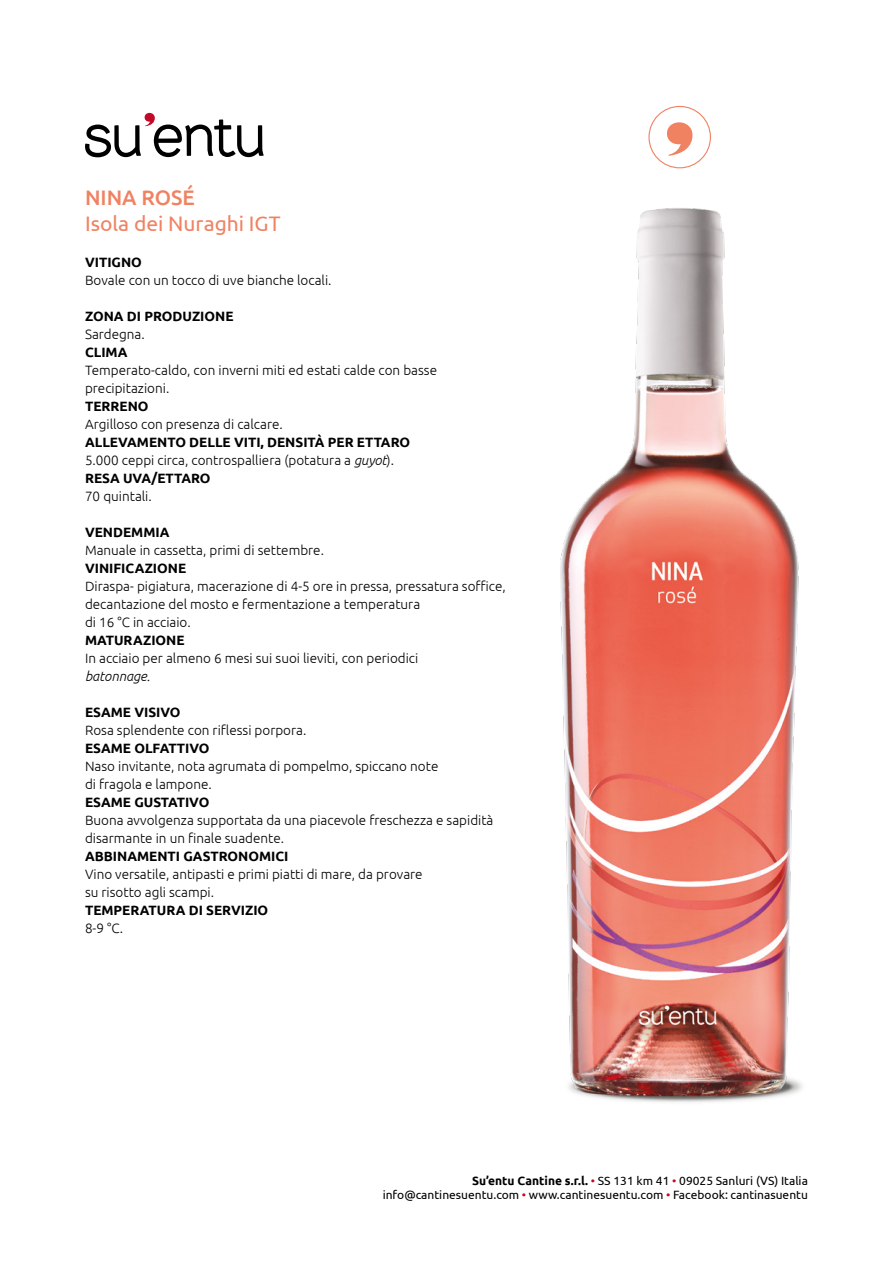
<style>
.page{position:relative;width:893px;height:1263px;background:#fff}
.page>*{position:absolute;margin:0;border:0;box-sizing:border-box;transform-origin:0 0}
.t1{font:21px "Ubuntu";color:#f08262}
.t2{font:500 21px "Ubuntu";color:#f08262}
.t3{font:300 13.5px/18px "Ubuntu";color:#000}
.t4{font:700 13.5px/18px "Ubuntu";color:#000}
.t5{font:italic 300 13.5px "Ubuntu";color:#000}
.t6{font:12px/14.4px "Ubuntu";color:#000;text-align:right}
.s1{font-weight:300}
.s2{font-weight:300;font-style:italic}
.s3{font-weight:700}
.s4{color:#c10a27}
</style>
<div class="page">
<svg style="left:85px;top:113px;width:179px;height:44px"></svg>
<img style="left:560px;top:208px;width:243px;height:894px">
<div style="left:648px;top:106px;width:63px;height:62px;border:1px solid #f08262;border-radius:50%"></div>
<svg style="left:667px;top:122px;width:25px;height:34px"></svg>
<h1 class="t2" style="left:85px;top:185px;width:111px">NINA ROSÉ</h1>
<h1 class="t1" style="left:85px;top:210px;width:197px">Isola dei Nuraghi IGT</h1>
<p class="t4" style="left:85px;top:253px;width:58px">VITIGNO</p>
<p class="t3" style="left:85px;top:270px;width:248px">Bovale con un tocco di uve bianche locali.</p>
<p class="t4" style="left:85px;top:307px;width:150px">ZONA DI PRODUZIONE</p>
<p class="t3" style="left:85px;top:324px;width:61px">Sardegna.</p>
<p class="t4" style="left:85px;top:343px;width:44px">CLIMA</p>
<p class="t3" style="left:85px;top:360px;width:354px">Temperato-caldo, con inverni miti ed estati calde con basse precipitazioni.</p>
<p class="t4" style="left:85px;top:396px;width:65px">TERRENO</p>
<p class="t3" style="left:85px;top:414px;width:199px">Argilloso con presenza di calcare.</p>
<p class="t4" style="left:85px;top:432px;width:327px">ALLEVAMENTO DELLE VITI, DENSITÀ PER ETTARO<br><span class="s1">5.000 ceppi circa, controspalliera (potatura a</span> <span class="s2">guyot</span><span class="s1">).<br></span>RESA UVA/ETTARO</p>
<p class="t3" style="left:85px;top:486px;width:68px">70 quintali.</p>
<p class="t4" style="left:85px;top:522px;width:86px">VENDEMMIA</p>
<p class="t3" style="left:85px;top:540px;width:240px">Manuale in cassetta, primi di settembre.</p>
<p class="t4" style="left:85px;top:558px;width:103px">VINIFICAZIONE</p>
<p class="t3" style="left:85px;top:576px;width:422px">Diraspa- pigiatura, macerazione di 4-5 ore in pressa, pressatura soffice, decantazione del mosto e fermentazione a temperatura<br>di 16 °C in acciaio.</p>
<p class="t4" style="left:85px;top:630px;width:101px">MATURAZIONE</p>
<p class="t3" style="left:85px;top:648px;width:335px">In acciaio per almeno 6 mesi sui suoi lieviti, con periodici</p>
<p class="t5" style="left:85px;top:668px;width:67px">batonnage.</p>
<p class="t4" style="left:85px;top:702px;width:97px">ESAME VISIVO</p>
<p class="t3" style="left:85px;top:720px;width:223px">Rosa splendente con riflessi porpora.</p>
<p class="t4" style="left:85px;top:738px;width:126px">ESAME OLFATTIVO</p>
<p class="t3" style="left:85px;top:756px;width:355px">Naso invitante, nota agrumata di pompelmo, spiccano note di fragola e lampone.</p>
<p class="t4" style="left:85px;top:792px;width:126px">ESAME GUSTATIVO</p>
<p class="t3" style="left:85px;top:810px;width:410px">Buona avvolgenza supportata da una piacevole freschezza e sapidità disarmante in un finale suadente.</p>
<p class="t4" style="left:85px;top:846px;width:205px">ABBINAMENTI GASTRONOMICI</p>
<p class="t3" style="left:85px;top:864px;width:339px">Vino versatile, antipasti e primi piatti di mare, da provare su risotto agli scampi.</p>
<p class="t4" style="left:85px;top:900px;width:185px">TEMPERATURA DI SERVIZIO</p>
<p class="t3" style="left:85px;top:918px;width:40px">8-9 °C.</p>
<p class="t6" style="left:383px;top:1173px;width:427px"><span class="s3">Su’entu Cantine s.r.l.</span> <span class="s4">•</span> SS 131 km 41 <span class="s4">•</span> 09025 Sanluri (VS) Italia info@cantinesuentu.com <span class="s4">•</span> www.cantinesuentu.com <span class="s4">•</span> Facebook: cantinasuentu</p>
</div>
